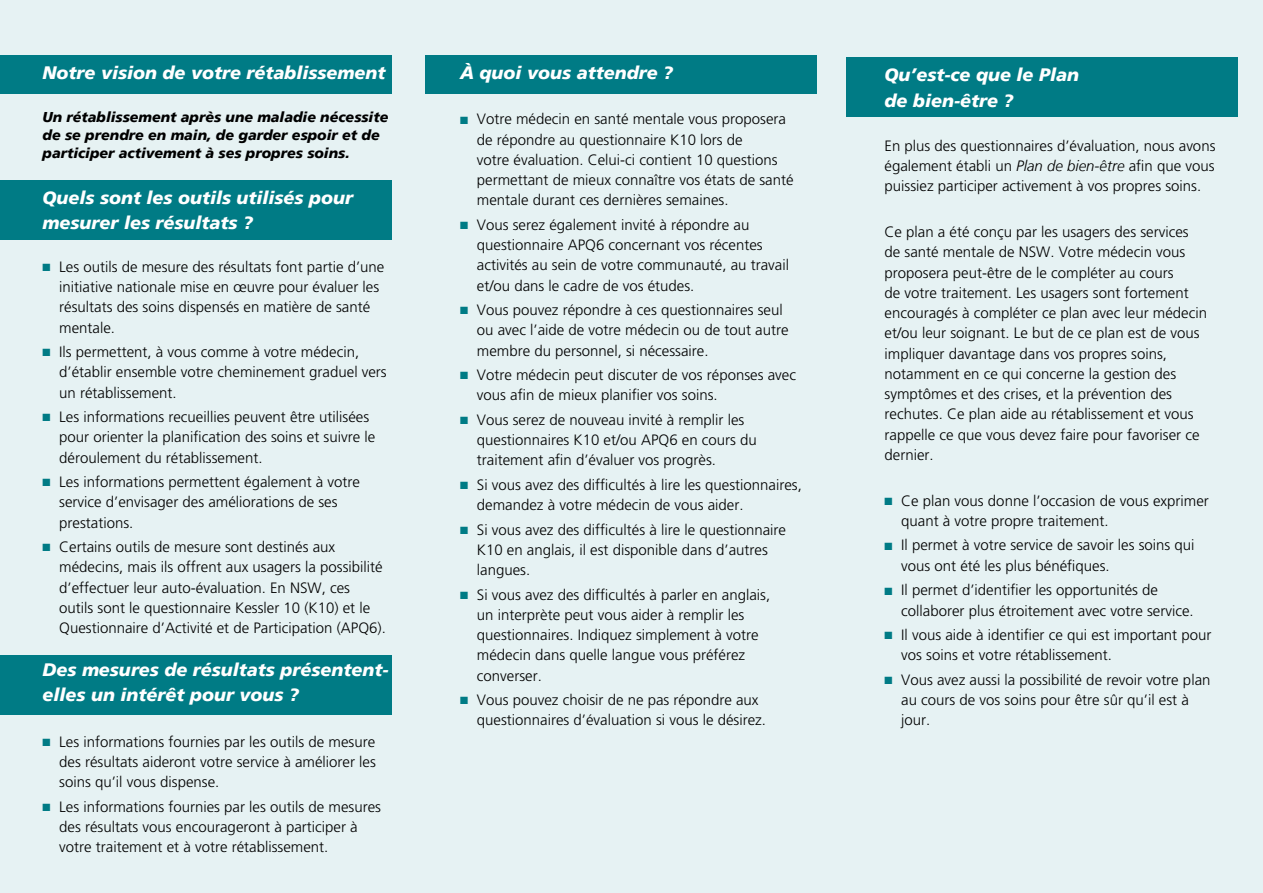
<style>
.page{position:relative;width:1263px;height:893px;background:#e6f2f3}
.page>*{position:absolute;margin:0;border:0;box-sizing:border-box;transform-origin:0 0}
.t1{font:italic 900 18px/25.5px "Frutiger LT";color:#fff}
.t2{font:300 15px/20.2px "Frutiger";color:#000}
.t3{font:italic 900 14.25px/18px "Frutiger LT";color:#000}
.s1{color:#007b85}
.s2{font-family:"Frutiger LT";font-style:italic}
</style>
<div class="page">
<div style="left:0;top:55px;width:391px;height:39px;background:#007b85"></div>
<div style="left:425px;top:55px;width:391px;height:39px;background:#007b85"></div>
<div style="left:846px;top:57px;width:391px;height:60px;background:#007b85"></div>
<div style="left:0;top:180px;width:391px;height:59px;background:#007b85"></div>
<div style="left:0;top:655px;width:391px;height:60px;background:#007b85"></div>
<p class="t1" style="left:43px;top:60px;width:344px">Notre vision de votre rétablissement</p>
<p class="t3" style="left:43px;top:108px;width:347px">Un rétablissement après une maladie nécessite de se prendre en main, de garder espoir et de participer activement à ses propres soins.</p>
<p class="t1" style="left:43px;top:185px;width:312px">Quels sont les outils utilisés pour mesurer les résultats ?</p>
<p class="t2" style="left:59px;top:257px;width:327px;text-indent:-17px"><span class="s1">■</span> Les outils de mesure des résultats font partie d’une initiative nationale mise en œuvre pour évaluer les résultats des soins dispensés en matière de santé mentale.</p>
<p class="t2" style="left:59px;top:342px;width:329px;text-indent:-17px"><span class="s1">■</span> Ils permettent, à vous comme à votre médecin, d’établir ensemble votre cheminement graduel vers un rétablissement.</p>
<p class="t2" style="left:59px;top:407px;width:317px;text-indent:-17px"><span class="s1">■</span> Les informations recueillies peuvent être utilisées pour orienter la planification des soins et suivre le déroulement du rétablissement.</p>
<p class="t2" style="left:59px;top:472px;width:302px;text-indent:-17px"><span class="s1">■</span> Les informations permettent également à votre service d’envisager des améliorations de ses prestations.</p>
<p class="t2" style="left:59px;top:537px;width:328px;text-indent:-17px"><span class="s1">■</span> Certains outils de mesure sont destinés aux médecins, mais ils offrent aux usagers la possibilité d’effectuer leur auto-évaluation. En NSW, ces outils sont le questionnaire Kessler 10 (K10) et le Questionnaire d’Activité et de Participation (APQ6).</p>
<p class="t1" style="left:43px;top:657px;width:347px">Des mesures de résultats présentent&shy;elles un intérêt pour vous ?</p>
<p class="t2" style="left:59px;top:732px;width:318px;text-align:justify;text-indent:-17px"><span class="s1">■</span> Les informations fournies par les outils de mesure des résultats aideront votre service à améliorer les soins qu’il vous dispense.</p>
<p class="t2" style="left:59px;top:797px;width:323px;text-indent:-17px"><span class="s1">■</span> Les informations fournies par les outils de mesures des résultats vous encourageront à participer à votre traitement et à votre rétablissement.</p>
<p class="t1" style="left:460px;top:60px;width:215px">À quoi vous attendre ?</p>
<p class="t2" style="left:477px;top:109px;width:318px;text-indent:-17px"><span class="s1">■</span> Votre médecin en santé mentale vous proposera de répondre au questionnaire K10 lors de<br>votre évaluation. Celui-ci contient 10 questions permettant de mieux connaître vos états de santé mentale durant ces dernières semaines.</p>
<p class="t2" style="left:477px;top:215px;width:314px;text-indent:-17px"><span class="s1">■</span> Vous serez également invité à répondre au questionnaire APQ6 concernant vos récentes activités au sein de votre communauté, au travail et/ou dans le cadre de vos études.</p>
<p class="t2" style="left:477px;top:300px;width:313px;text-indent:-17px"><span class="s1">■</span> Vous pouvez répondre à ces questionnaires seul ou avec l’aide de votre médecin ou de tout autre membre du personnel, si nécessaire.</p>
<p class="t2" style="left:477px;top:365px;width:321px;text-indent:-17px"><span class="s1">■</span> Votre médecin peut discuter de vos réponses avec vous afin de mieux planifier vos soins.</p>
<p class="t2" style="left:477px;top:410px;width:282px;text-indent:-17px"><span class="s1">■</span> Vous serez de nouveau invité à remplir les questionnaires K10 et/ou APQ6 en cours du traitement afin d’évaluer vos progrès.</p>
<p class="t2" style="left:477px;top:475px;width:327px;text-indent:-17px"><span class="s1">■</span> Si vous avez des difficultés à lire les questionnaires, demandez à votre médecin de vous aider.</p>
<p class="t2" style="left:477px;top:519px;width:311px;text-indent:-17px"><span class="s1">■</span> Si vous avez des difficultés à lire le questionnaire<br>K10 en anglais, il est disponible dans d’autres langues.</p>
<p class="t2" style="left:477px;top:584px;width:295px;text-indent:-17px"><span class="s1">■</span> Si vous avez des difficultés à parler en anglais, un interprète peut vous aider à remplir les questionnaires. Indiquez simplement à votre médecin dans quelle langue vous préférez converser.</p>
<p class="t2" style="left:477px;top:690px;width:291px;text-indent:-17px"><span class="s1">■</span> Vous pouvez choisir de ne pas répondre aux questionnaires d’évaluation si vous le désirez.</p>
<p class="t1" style="left:884px;top:62px;width:196px">Qu’est-ce que le Plan de bien-être ?</p>
<p class="t2" style="left:884px;top:136px;width:332px;text-align:justify">En plus des questionnaires d’évaluation, nous avons également établi un <span class="s2">Plan de bien-être</span> afin que vous puissiez participer activement à vos propres soins.</p>
<p class="t2" style="left:884px;top:222px;width:324px">Ce plan a été conçu par les usagers des services de santé mentale de NSW. Votre médecin vous proposera peut-être de le compléter au cours<br>de votre traitement. Les usagers sont fortement encouragés à compléter ce plan avec leur médecin et/ou leur soignant. Le but de ce plan est de vous impliquer davantage dans vos propres soins, notamment en ce qui concerne la gestion des symptômes et des crises, et la prévention des rechutes. Ce plan aide au rétablissement et vous rappelle ce que vous devez faire pour favoriser ce dernier.</p>
<p class="t2" style="left:901px;top:490px;width:309px;text-indent:-17px"><span class="s1">■</span> Ce plan vous donne l’occasion de vous exprimer quant à votre propre traitement.</p>
<p class="t2" style="left:901px;top:535px;width:295px;text-indent:-17px"><span class="s1">■</span> Il permet à votre service de savoir les soins qui vous ont été les plus bénéfiques.</p>
<p class="t2" style="left:901px;top:580px;width:294px;text-indent:-17px"><span class="s1">■</span> Il permet d’identifier les opportunités de collaborer plus étroitement avec votre service.</p>
<p class="t2" style="left:901px;top:625px;width:312px;text-indent:-17px"><span class="s1">■</span> Il vous aide à identifier ce qui est important pour vos soins et votre rétablissement.</p>
<p class="t2" style="left:901px;top:669px;width:311px;text-indent:-17px"><span class="s1">■</span> Vous avez aussi la possibilité de revoir votre plan au cours de vos soins pour être sûr qu’il est à jour.</p>
</div>
